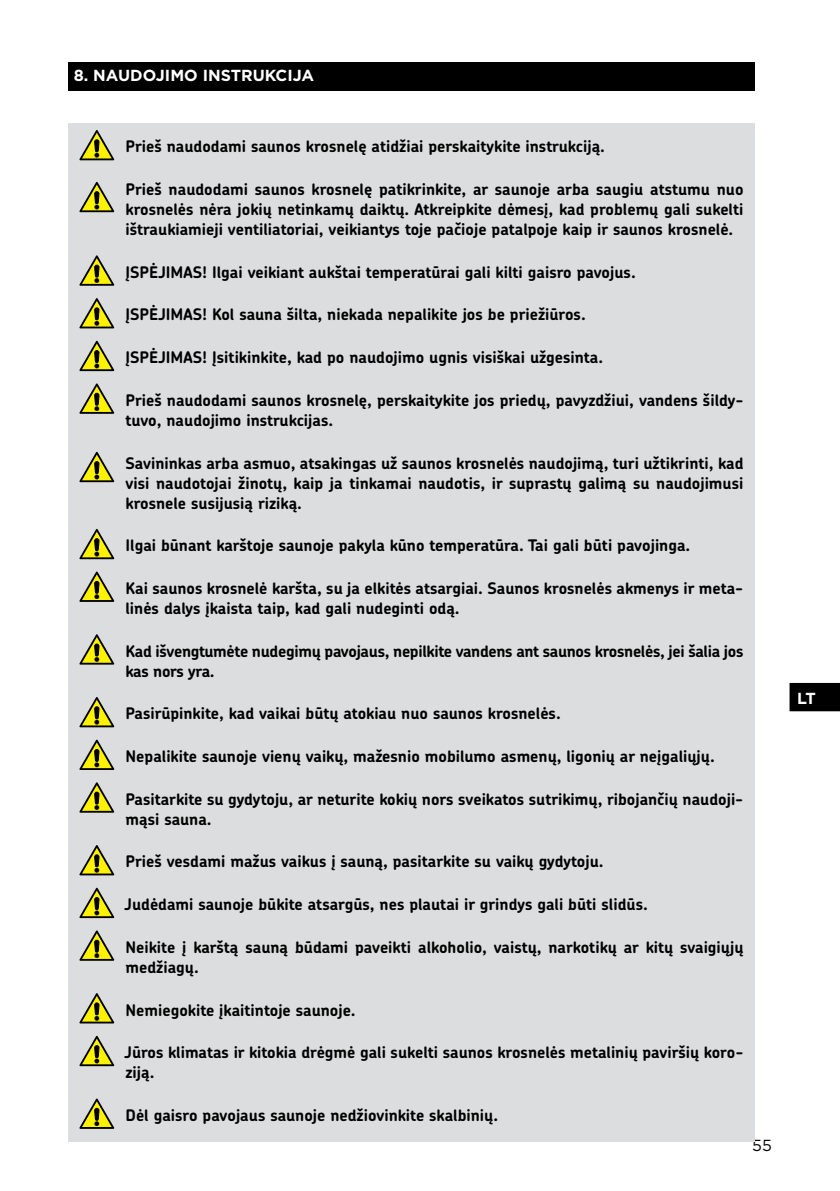
<style>
.page{position:relative;width:840px;height:1191px;background:#fff}
.page>*{position:absolute;margin:0;border:0;box-sizing:border-box;transform-origin:0 0}
.t1{font:700 16px/20px "Chevin Pro";color:#000}
.t2{font:700 16px/20px "Chevin Pro";letter-spacing:-.02em;color:#000}
.t3{font:700 16px "Gotham";color:#fff}
.t4{font:16px "Gotham";color:#000}
</style>
<div class="page">
<svg style="left:789px;top:683px;width:50px;height:28px"></svg>
<div style="left:68px;top:62px;width:686px;height:29px;background:#000"></div>
<div style="left:68px;top:123px;width:686px;height:50px;background:#dcddde"></div>
<div style="left:68px;top:166px;width:686px;height:90px;background:#dcddde"></div>
<div style="left:68px;top:249px;width:686px;height:50px;background:#dcddde"></div>
<div style="left:68px;top:291px;width:686px;height:50px;background:#dcddde"></div>
<div style="left:68px;top:334px;width:686px;height:50px;background:#dcddde"></div>
<div style="left:68px;top:377px;width:686px;height:70px;background:#dcddde"></div>
<div style="left:68px;top:439px;width:686px;height:90px;background:#dcddde"></div>
<div style="left:68px;top:522px;width:686px;height:50px;background:#dcddde"></div>
<div style="left:68px;top:565px;width:686px;height:70px;background:#dcddde"></div>
<div style="left:68px;top:627px;width:686px;height:70px;background:#dcddde"></div>
<div style="left:68px;top:690px;width:686px;height:50px;background:#dcddde"></div>
<div style="left:68px;top:733px;width:686px;height:50px;background:#dcddde"></div>
<div style="left:68px;top:775px;width:686px;height:70px;background:#dcddde"></div>
<div style="left:68px;top:838px;width:686px;height:50px;background:#dcddde"></div>
<div style="left:68px;top:881px;width:686px;height:50px;background:#dcddde"></div>
<div style="left:68px;top:923px;width:686px;height:70px;background:#dcddde"></div>
<div style="left:68px;top:986px;width:686px;height:50px;background:#dcddde"></div>
<div style="left:68px;top:1029px;width:686px;height:70px;background:#dcddde"></div>
<div style="left:68px;top:1091px;width:686px;height:51px;background:#dcddde"></div>
<svg style="left:79px;top:130px;width:35px;height:30px"></svg>
<svg style="left:79px;top:182px;width:35px;height:30px"></svg>
<svg style="left:79px;top:255px;width:35px;height:31px"></svg>
<svg style="left:79px;top:298px;width:35px;height:30px"></svg>
<svg style="left:79px;top:341px;width:35px;height:30px"></svg>
<svg style="left:79px;top:383px;width:35px;height:31px"></svg>
<svg style="left:79px;top:452px;width:35px;height:30px"></svg>
<svg style="left:79px;top:529px;width:35px;height:30px"></svg>
<svg style="left:79px;top:571px;width:35px;height:31px"></svg>
<svg style="left:79px;top:634px;width:35px;height:30px"></svg>
<svg style="left:79px;top:697px;width:35px;height:30px"></svg>
<svg style="left:79px;top:739px;width:35px;height:31px"></svg>
<svg style="left:79px;top:782px;width:35px;height:30px"></svg>
<svg style="left:79px;top:845px;width:35px;height:30px"></svg>
<svg style="left:79px;top:887px;width:35px;height:31px"></svg>
<svg style="left:79px;top:930px;width:35px;height:30px"></svg>
<svg style="left:79px;top:993px;width:35px;height:30px"></svg>
<svg style="left:79px;top:1035px;width:35px;height:31px"></svg>
<svg style="left:79px;top:1098px;width:35px;height:30px"></svg>
<p class="t3" style="left:74px;top:65px;width:242px">8. NAUDOJIMO INSTRUKCIJA</p>
<p class="t1" style="left:125px;top:136px;width:480px">Prieš naudodami saunos krosnelę atidžiai perskaitykite instrukciją.</p>
<p class="t1" style="left:125px;top:179px;width:619px;text-align:justify">Prieš naudodami saunos krosnelę patikrinkite, ar saunoje arba saugiu atstumu nuo krosnelės nėra jokių netinkamų daiktų. Atkreipkite dėmesį, kad problemų gali sukelti ištraukiamieji ventiliatoriai, veikiantys toje pačioje patalpoje kaip ir saunos krosnelė.</p>
<p class="t1" style="left:125px;top:262px;width:511px">ĮSPĖJIMAS! Ilgai veikiant aukštai temperatūrai gali kilti gaisro pavojus.</p>
<p class="t1" style="left:125px;top:304px;width:461px">ĮSPĖJIMAS! Kol sauna šilta, niekada nepalikite jos be priežiūros.</p>
<p class="t1" style="left:125px;top:347px;width:479px">ĮSPĖJIMAS! Įsitikinkite, kad po naudojimo ugnis visiškai užgesinta.</p>
<p class="t1" style="left:125px;top:390px;width:619px">Prieš naudodami saunos krosnelę, perskaitykite jos priedų, pavyzdžiui, vandens šildy&shy;tuvo, naudojimo instrukcijas.</p>
<p class="t1" style="left:125px;top:453px;width:619px;text-align:justify">Savininkas arba asmuo, atsakingas už saunos krosnelės naudojimą, turi užtikrinti, kad visi naudotojai žinotų, kaip ja tinkamai naudotis, ir suprastų galimą su naudojimusi krosnele susijusią riziką.</p>
<p class="t1" style="left:125px;top:535px;width:566px">Ilgai būnant karštoje saunoje pakyla kūno temperatūra. Tai gali būti pavojinga.</p>
<p class="t1" style="left:125px;top:578px;width:619px">Kai saunos krosnelė karšta, su ja elkitės atsargiai. Saunos krosnelės akmenys ir meta&shy;linės dalys įkaista taip, kad gali nudeginti odą.</p>
<p class="t2" style="left:125px;top:641px;width:619px">Kad išvengtumėte nudegimų pavojaus, nepilkite vandens ant saunos krosnelės, jei šalia jos kas nors yra.</p>
<p class="t1" style="left:125px;top:703px;width:436px">Pasirūpinkite, kad vaikai būtų atokiau nuo saunos krosnelės.</p>
<p class="t1" style="left:125px;top:746px;width:590px">Nepalikite saunoje vienų vaikų, mažesnio mobilumo asmenų, ligonių ar neįgaliųjų.</p>
<p class="t1" style="left:125px;top:789px;width:619px">Pasitarkite su gydytoju, ar neturite kokių nors sveikatos sutrikimų, ribojančių naudoji&shy;mąsi sauna.</p>
<p class="t1" style="left:125px;top:851px;width:479px">Prieš vesdami mažus vaikus į sauną, pasitarkite su vaikų gydytoju.</p>
<p class="t1" style="left:124px;top:894px;width:524px">Judėdami saunoje būkite atsargūs, nes plautai ir grindys gali būti slidūs.</p>
<p class="t1" style="left:125px;top:937px;width:619px">Neikite į karštą sauną būdami paveikti alkoholio, vaistų, narkotikų ar kitų svaigiųjų medžiagų.</p>
<p class="t1" style="left:125px;top:999px;width:231px">Nemiegokite įkaitintoje saunoje.</p>
<p class="t1" style="left:124px;top:1042px;width:620px">Jūros klimatas ir kitokia drėgmė gali sukelti saunos krosnelės metalinių paviršių koro&shy;ziją.</p>
<p class="t1" style="left:125px;top:1105px;width:374px">Dėl gaisro pavojaus saunoje nedžiovinkite skalbinių.</p>
<p class="t4" style="left:751px;top:1135px;width:21px">55</p>
<p class="t3" style="left:796px;top:687px;width:20px">LT</p>
</div>
